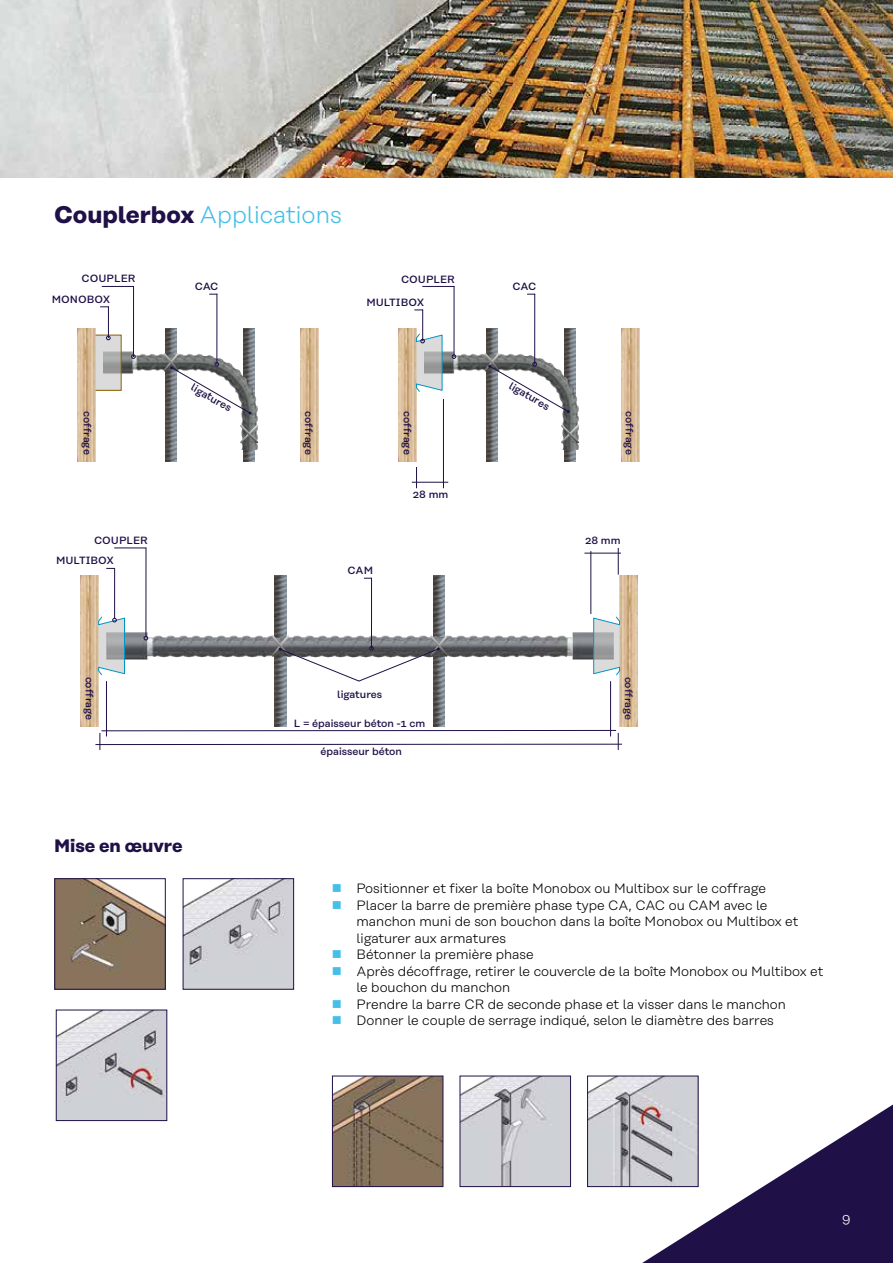
<style>
.page{position:relative;width:893px;height:1263px;background:#fff}
.page>*{position:absolute;margin:0;border:0;box-sizing:border-box;transform-origin:0 0}
.t1{font:300 24px "Rational Text";color:#44bfe7}
.t2{font:700 18px "Rational Text";color:#1f1047}
.t3{font:300 13.5px/16.5px "Rational Text";color:#000}
.t4{font:300 13.5px "Rational Text";color:#fff}
.t5{font:500 10.5px/20.1px "Rational Text";color:#1f1047}
.s1{font-weight:700;color:#1f1047}
.s2{color:#44bfe7}
</style>
<div class="page">
<svg style="left:621px;top:1093px;width:272px;height:170px;fill:#1f1047"></svg>
<img style="left:275px;top:575px;width:11px;height:151px">
<img style="left:433px;top:575px;width:12px;height:151px">
<img style="left:125px;top:633px;width:468px;height:26px">
<img style="left:81px;top:575px;width:18px;height:151px">
<img style="left:619px;top:575px;width:19px;height:151px">
<svg style="left:593px;top:616px;width:27px;height:60px"></svg>
<img style="left:56px;top:880px;width:108px;height:108px">
<div style="left:54px;top:878px;width:112px;height:112px;border:1px solid #1f1047"></div>
<img style="left:185px;top:880px;width:107px;height:108px">
<div style="left:183px;top:878px;width:111px;height:112px;border:1px solid #1f1047"></div>
<img style="left:58px;top:1012px;width:107px;height:107px">
<div style="left:56px;top:1010px;width:111px;height:111px;border:1px solid #1f1047"></div>
<img style="left:334px;top:1078px;width:107px;height:107px">
<div style="left:332px;top:1076px;width:111px;height:111px;border:1px solid #1f1047"></div>
<img style="left:462px;top:1078px;width:107px;height:107px">
<div style="left:460px;top:1076px;width:111px;height:111px;border:1px solid #1f1047"></div>
<img style="left:589px;top:1078px;width:107px;height:107px">
<div style="left:587px;top:1076px;width:111px;height:111px;border:1px solid #1f1047"></div>
<img style="left:621px;top:328px;width:18px;height:133px">
<img style="left:398px;top:328px;width:18px;height:133px">
<img style="left:565px;top:328px;width:10px;height:133px">
<img style="left:487px;top:328px;width:10px;height:133px">
<img style="left:443px;top:351px;width:135px;height:99px">
<svg style="left:561px;top:425px;width:18px;height:18px"></svg>
<img style="left:300px;top:328px;width:18px;height:133px">
<img style="left:78px;top:328px;width:18px;height:133px">
<img style="left:244px;top:328px;width:10px;height:133px">
<img style="left:166px;top:328px;width:10px;height:133px">
<img style="left:122px;top:351px;width:136px;height:99px">
<svg style="left:240px;top:425px;width:18px;height:18px"></svg>
<svg style="left:97px;top:337px;width:23px;height:52px"></svg>
<div style="left:95px;top:335px;width:27px;height:56px;border:1px solid #8d5e00"></div>
<hr style="left:133px;top:286px;width:1px;height:71px;background:#1f1047">
<svg style="left:131px;top:354px;width:5px;height:5px"></svg>
<hr style="left:102px;top:286px;width:32px;height:1px;background:#1f1047">
<hr style="left:454px;top:286px;width:1px;height:71px;background:#1f1047">
<svg style="left:452px;top:354px;width:4px;height:5px"></svg>
<hr style="left:422px;top:286px;width:32px;height:1px;background:#1f1047">
<hr style="left:216px;top:294px;width:1px;height:71px;background:#1f1047">
<hr style="left:534px;top:294px;width:1px;height:71px;background:#1f1047">
<hr style="left:422px;top:310px;width:1px;height:31px;background:#1f1047">
<svg style="left:416px;top:333px;width:27px;height:60px"></svg>
<hr style="left:108px;top:306px;width:1px;height:32px;background:#1f1047">
<svg style="left:106px;top:336px;width:5px;height:4px"></svg>
<svg style="left:164px;top:353px;width:88px;height:62px"></svg>
<svg style="left:484px;top:353px;width:86px;height:60px"></svg>
<svg style="left:416px;top:467px;width:1px;height:21px"></svg>
<hr style="left:443px;top:399px;width:1px;height:89px;background:#1f1047">
<hr style="left:412px;top:482px;width:36px;height:1px;background:#1f1047">
<hr style="left:146px;top:548px;width:1px;height:88px;background:#1f1047">
<hr style="left:114px;top:547px;width:32px;height:1px;background:#1f1047">
<hr style="left:114px;top:568px;width:1px;height:51px;background:#1f1047">
<svg style="left:144px;top:636px;width:4px;height:4px"></svg>
<svg style="left:98px;top:616px;width:27px;height:60px"></svg>
<hr style="left:371px;top:578px;width:1px;height:71px;background:#1f1047">
<svg style="left:272px;top:635px;width:176px;height:47px"></svg>
<svg style="left:618px;top:733px;width:1px;height:17px"></svg>
<hr style="left:590px;top:551px;width:1px;height:63px;background:#1f1047">
<hr style="left:584px;top:553px;width:37px;height:1px;background:#1f1047">
<svg style="left:100px;top:733px;width:1px;height:17px"></svg>
<hr style="left:95px;top:744px;width:527px;height:1px;background:#1f1047">
<hr style="left:610px;top:681px;width:1px;height:55px;background:#1f1047">
<hr style="left:106px;top:681px;width:1px;height:55px;background:#1f1047">
<hr style="left:102px;top:730px;width:514px;height:1px;background:#1f1047">
<svg style="left:618px;top:548px;width:1px;height:27px"></svg>
<img style="left:0;top:0;width:893px;height:178px">
<h1 class="t1" style="left:54px;top:201px;width:289px"><span class="s1">Couplerbox</span> Applications</h1>
<p class="t5" style="left:82px;top:268px;width:55px">COUPLER</p>
<p class="t5" style="left:401px;top:269px;width:55px">COUPLER</p>
<p class="t5" style="left:195px;top:277px;width:25px">CAC</p>
<p class="t5" style="left:513px;top:277px;width:25px">CAC</p>
<p class="t5" style="left:366px;top:292px;width:59px">MULTIBOX</p>
<p class="t5" style="left:52px;top:289px;width:60px">MONOBOX</p>
<p class="t5" style="left:197px;top:377px;width:46px;rotate:30deg">ligatures</p>
<p class="t5" style="left:515px;top:376px;width:46px;rotate:30deg">ligatures</p>
<p class="t5" style="left:319px;top:411px;width:45px;rotate:90deg">coffrage</p>
<p class="t5" style="left:418px;top:411px;width:45px;rotate:90deg">coffrage</p>
<p class="t5" style="left:98px;top:411px;width:45px;rotate:90deg">coffrage</p>
<p class="t5" style="left:640px;top:411px;width:45px;rotate:90deg">coffrage</p>
<p class="t5" style="left:56px;top:530px;width:93px;text-indent:38px">COUPLER<br>MULTIBOX</p>
<p class="t5" style="left:99px;top:676px;width:45px;rotate:90deg">coffrage</p>
<h2 class="t2" style="left:54px;top:835px;width:130px">Mise en œuvre</h2>
<p class="t5" style="left:348px;top:561px;width:27px">CAM</p>
<p class="t5" style="left:413px;top:484px;width:37px">28 mm</p>
<p class="t5" style="left:337px;top:684px;width:46px">ligatures</p>
<p class="t5" style="left:294px;top:713px;width:133px">L = épaisseur béton -1 cm</p>
<p class="t5" style="left:320px;top:741px;width:83px">épaisseur béton</p>
<p class="t5" style="left:585px;top:530px;width:37px">28 mm</p>
<p class="t5" style="left:639px;top:676px;width:45px;rotate:90deg">coffrage</p>
<p class="t3" style="left:332px;top:880px;width:436px"><span class="s2">■</span> Positionner et fixer la boîte Monobox ou Multibox sur le coffrage</p>
<p class="t3" style="left:356px;top:897px;width:444px;text-indent:-25px"><span class="s2">■</span> Placer la barre de première phase type CA, CAC ou CAM avec le manchon muni de son bouchon dans la boîte Monobox ou Multibox et ligaturer aux armatures</p>
<p class="t3" style="left:332px;top:946px;width:204px"><span class="s2">■</span> Bétonner la première phase</p>
<p class="t3" style="left:356px;top:963px;width:468px;text-indent:-25px"><span class="s2">■</span> Après décoffrage, retirer le couvercle de la boîte Monobox ou Multibox et le bouchon du manchon</p>
<p class="t3" style="left:332px;top:996px;width:456px"><span class="s2">■</span> Prendre la barre CR de seconde phase et la visser dans le manchon</p>
<p class="t3" style="left:332px;top:1012px;width:444px"><span class="s2">■</span> Donner le couple de serrage indiqué, selon le diamètre des barres</p>
<p class="t4" style="left:842px;top:1210px;width:10px">9</p>
</div>
